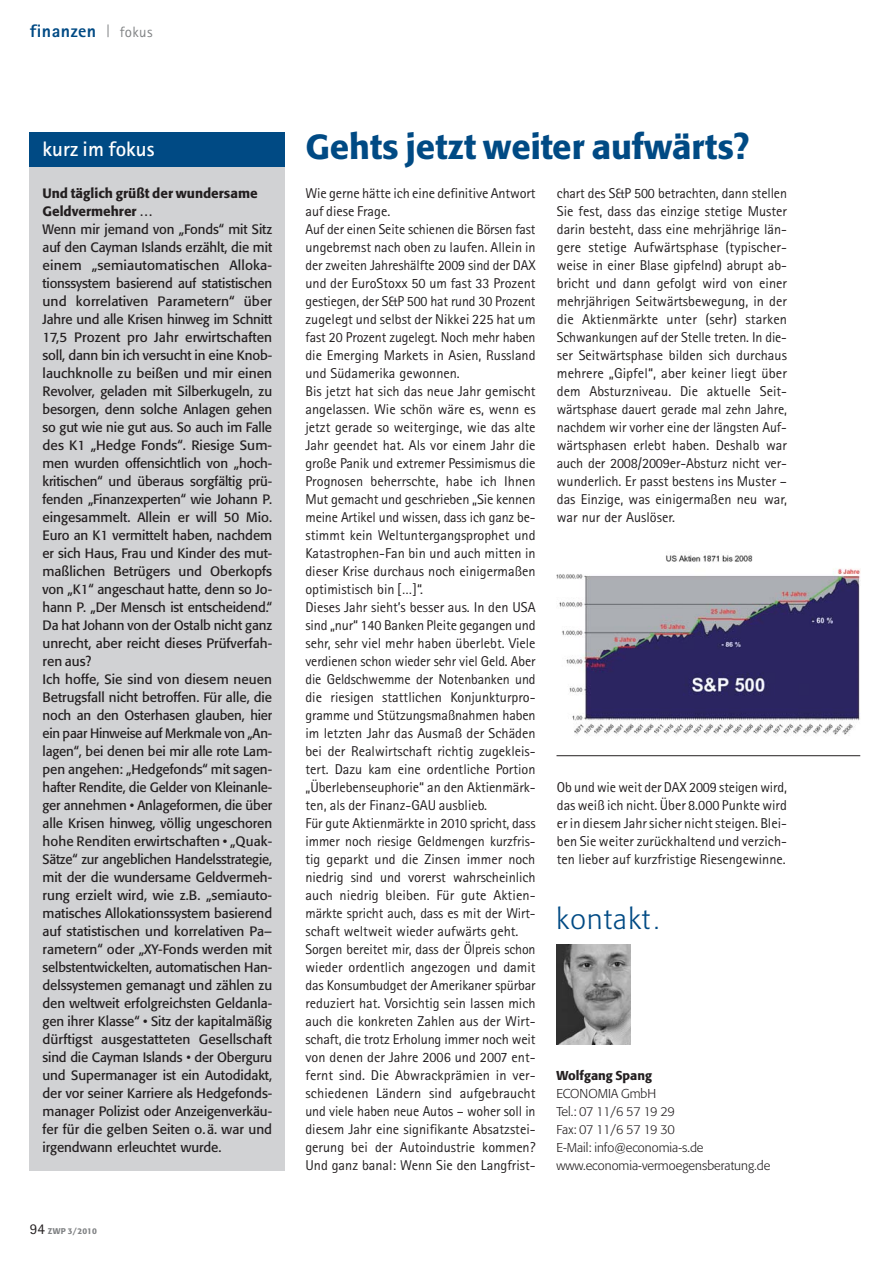
<style>
.page{position:relative;width:893px;height:1263px;background:#fff}
.page>*{position:absolute;margin:0;border:0;box-sizing:border-box;transform-origin:0 0}
.t1{font:500 34.5px "Formata";color:#004a84}
.t2{font:300 28.5px "Formata";letter-spacing:.05em;color:#004a84}
.t3{font:700 21px "Rotis Sans Serif";color:#fff}
.t4{font:800 18px "Rotis Sans Serif";letter-spacing:.025em;color:#004a84}
.t5{font:15px "Rotis Sans Serif";letter-spacing:.025em;color:#808284}
.t6{font:14.25px/18px "Rotis Sans Serif";color:#231f20;text-align:justify}
.t7{font:13.5px/18px "Formata";letter-spacing:-.005em;color:#231f20}
.t8{font:500 13.5px/18px "Formata";color:#231f20}
.t9{font:300 12.75px/18px "Formata";color:#231f20}
.t10{font:500 12.75px "Formata";color:#231f20}
.t11{font:500 8.25px "Formata";letter-spacing:.02em;color:#808284}
.s1{font-family:"Rotis Sans Serif";font-weight:400;font-size:15px;color:#231f20}
.s2{font-size:24px}
</style>
<div class="page">
<svg style="left:108px;top:24px;width:1px;height:13px"></svg>
<div style="left:30px;top:132px;width:255px;height:1038px;background:#d1d2d4"></div>
<div style="left:30px;top:132px;width:255px;height:34px;background:#004a84"></div>
<img style="left:556px;top:555px;width:304px;height:181px">
<hr style="left:556px;top:755px;width:304px;height:1px;background:#231f20">
<img style="left:556px;top:945px;width:75px;height:99px">
<p class="t4" style="left:30px;top:25px;width:68px">finanzen</p>
<p class="t5" style="left:120px;top:27px;width:34px">fokus</p>
<h3 class="t3" style="left:43px;top:141px;width:114px">kurz im fokus</h3>
<p class="t8" style="left:43px;top:185px;width:217px">Und täglich grüßt der wundersame<br>Geldvermehrer …</p>
<p class="t7" style="left:43px;top:221px;width:231px">Wenn mir jemand von „Fonds“ mit Sitz auf den Cayman Islands erzählt, die mit einem „semiautomatischen Alloka&shy;tionssystem basierend auf statistischen und korrelativen Parametern“ über Jahre und alle Krisen hinweg im Schnitt 17,5 Prozent pro Jahr erwirtschaften soll, dann bin ich versucht in eine Knob - lauchknolle zu beißen und mir einen Revolver, geladen mit Silberkugeln, zu besorgen, denn solche Anlagen gehen so gut wie nie gut aus. So auch im Falle des K1 „Hedge Fonds“. Riesige Sum&shy;men wurden offensichtlich von „hoch&shy;kritischen“ und überaus sorgfältig prü&shy;fenden „Finanzexperten“ wie Johann P. eingesammelt. Allein er will 50 Mio.<br>Euro an K1 vermittelt haben, nachdem er sich Haus, Frau und Kinder des mut&shy;maßlichen Betrügers und Oberkopfs von „K1“ angeschaut hatte, denn so Jo&shy;hann P. „Der Mensch ist entscheidend.“ Da hat Johann von der Ostalb nicht ganz unrecht, aber reicht dieses Prüfverfah&shy;ren aus?<br>Ich hoffe, Sie sind von diesem neuen Betrugsfall nicht betroffen. Für alle, die noch an den Osterhasen glauben, hier ein paar Hinweise auf Merkmale von „An&shy;lagen“, bei denen bei mir alle rote Lam&shy;pen angehen: „Hedgefonds“ mit sagen&shy;hafter Rendite, die Gelder von Kleinanle&shy;ger annehmen • Anlageformen, die über alle Krisen hinweg, völlig ungeschoren hohe Renditen erwirtschaften • „Quak-Sätze“ zur angeblichen Handelsstrategie, mit der die wundersame Geldvermeh&shy;rung erzielt wird, wie z.B. „semiauto - matisches Allokationssystem basierend auf statis tischen und korrelativen Pa– rametern“ oder „XY-Fonds werden mit selbstent wickelten, automatischen Han&shy;delssystemen gemanagt und zählen zu den weltweit erfolgreichsten Geldanla&shy;gen ihrer Klasse“ • Sitz der kapitalmäßig dürftigst ausgestatteten Gesellschaft sind die Cayman Islands • der Oberguru und Supermanager ist ein Autodidakt, der vor seiner Karriere als Hedgefonds&shy;manager Polizist oder Anzeigenverkäu&shy;fer für die gelben Seiten o.ä. war und irgendwann erleuchtet wurde.</p>
<p class="t11" style="left:30px;top:1227px;width:69px"><span class="s1">94</span> ZWP 3/2010</p>
<h1 class="t1" style="left:305px;top:132px;width:446px">Gehts jetzt weiter aufwärts?</h1>
<p class="t6" style="left:305px;top:186px;width:232px;text-align:left">Wie gerne hätte ich eine definitive Antwort auf diese Frage.<br>Auf der einen Seite schienen die Börsen fast ungebremst nach oben zu laufen. Allein in der zweiten Jahreshälfte 2009 sind der DAX und der EuroStoxx 50 um fast 33 Prozent gestiegen, der S&amp;P 500 hat rund 30 Prozent zugelegt und selbst der Nikkei 225 hat um fast 20 Prozent zugelegt. Noch mehr haben die Emerging Markets in Asien, Russland und Südamerika gewonnen.<br>Bis jetzt hat sich das neue Jahr gemischt angelassen. Wie schön wäre es, wenn es jetzt gerade so weiterginge, wie das alte Jahr geendet hat. Als vor einem Jahr die große Panik und extremer Pessimismus die Prognosen beherrschte, habe ich Ihnen Mut gemacht und geschrieben „Sie kennen meine Artikel und wissen, dass ich ganz be&shy;stimmt kein Weltuntergangsprophet und Katastrophen-Fan bin und auch mitten in dieser Krise durchaus noch einigermaßen optimistisch bin […]“.<br>Dieses Jahr sieht’s besser aus. In den USA sind „nur“ 140 Banken Pleite gegangen und sehr, sehr viel mehr haben überlebt. Viele verdienen schon wieder sehr viel Geld. Aber die Geldschwemme der Notenbanken und die riesigen stattlichen Konjunkturpro&shy;gramme und Stützungsmaßnahmen haben im letzten Jahr das Ausmaß der Schäden bei der Realwirtschaft richtig zugekleis&shy;tert. Dazu kam eine ordentliche Portion „Überlebenseuphorie“ an den Aktienmärk&shy;ten, als der Finanz-GAU ausblieb.<br>Für gute Aktienmärkte in 2010 spricht, dass immer noch riesige Geldmengen kurzfris&shy;tig geparkt und die Zinsen immer noch niedrig sind und vorerst wahrscheinlich auch niedrig bleiben. Für gute Aktien&shy;märkte spricht auch, dass es mit der Wirt&shy;schaft weltweit wieder aufwärts geht.<br>Sorgen bereitet mir, dass der Ölpreis schon wieder ordentlich angezogen und damit das Konsumbudget der Amerikaner spürbar reduziert hat. Vorsichtig sein lassen mich auch die konkreten Zahlen aus der Wirt&shy;schaft, die trotz Erholung immer noch weit von denen der Jahre 2006 und 2007 ent&shy;fernt sind. Die Abwrackprämien in ver&shy;schiedenen Ländern sind aufgebraucht und viele haben neue Autos – woher soll in diesem Jahr eine signifikante Absatzstei&shy;gerung bei der Autoindustrie kommen?<br>Und ganz banal: Wenn Sie den Langfrist-</p>
<p class="t6" style="left:557px;top:186px;width:232px">chart des S&amp;P 500 betrachten, dann stellen Sie fest, dass das einzige stetige Muster darin besteht, dass eine mehrjährige län&shy;gere stetige Aufwärtsphase (typischer&shy;weise in einer Blase gipfelnd) abrupt ab&shy;bricht und dann gefolgt wird von einer mehrjährigen Seitwärts bewegung, in der die Aktienmärkte unter (sehr) starken Schwankungen auf der Stelle treten. In die&shy;ser Seitwärtsphase bilden sich durchaus mehrere „Gipfel“, aber keiner liegt über dem Absturzniveau. Die aktuelle Seit&shy;wärtsphase dauert gerade mal zehn Jahre, nachdem wir vorher eine der längsten Auf&shy;wärtsphasen erlebt haben. Deshalb war auch der 2008/2009er-Absturz nicht ver&shy;wunderlich. Er passt bestens ins Muster – das Einzige, was einigermaßen neu war, war nur der Auslöser.</p>
<p class="t6" style="left:557px;top:780px;width:232px">Ob und wie weit der DAX 2009 steigen wird, das weiß ich nicht. Über 8.000 Punkte wird er in diesem Jahr sicher nicht steigen. Blei&shy;ben Sie weiter zurückhaltend und verzich&shy;ten lieber auf kurzfristige Riesengewinne.</p>
<h2 class="t2" style="left:556px;top:906px;width:104px">kontakt <span class="s2">.</span></h2>
<p class="t10" style="left:556px;top:1070px;width:97px">Wolfgang Spang</p>
<p class="t9" style="left:556px;top:1085px;width:215px">ECONOMIA GmbH<br>Tel.: 07 11/6 57 19 29<br>Fax: 07 11/6 57 19 30<br>E-Mail: info@economia-s.de www.economia-vermoegensberatung.de</p>
</div>
